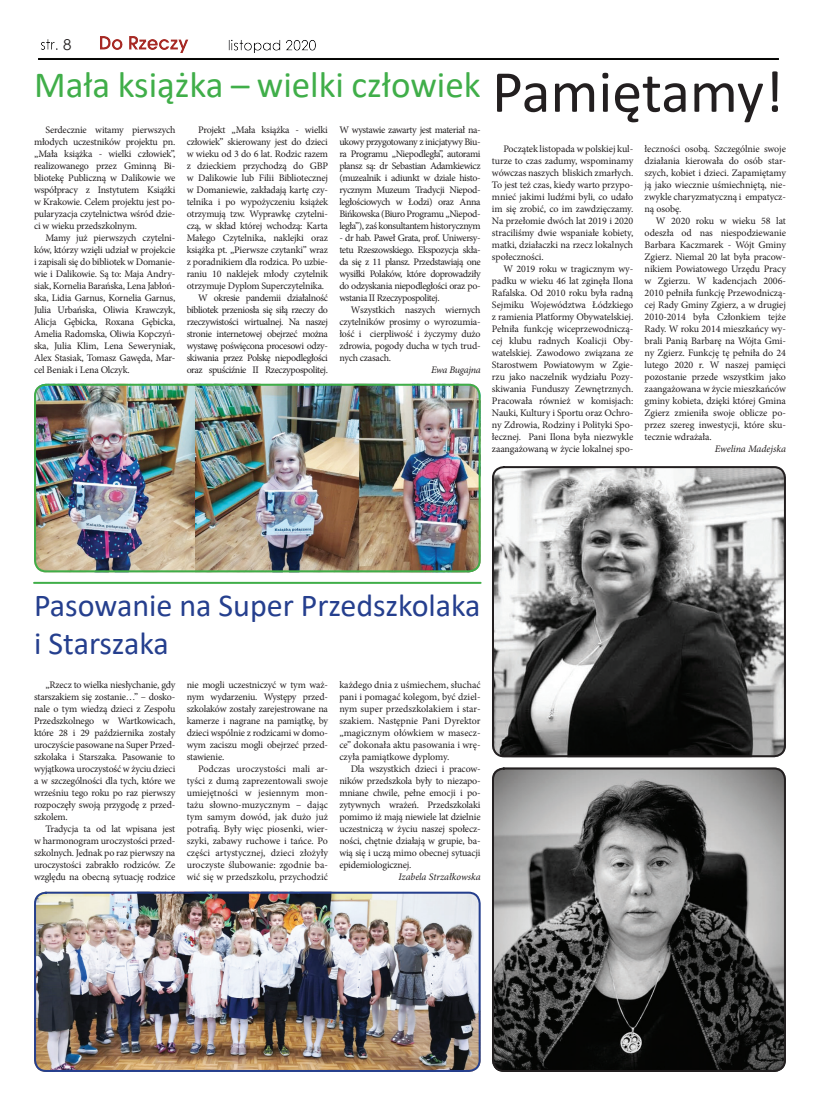
<style>
.page{position:relative;width:820px;height:1106px;background:#fff}
.page>*{position:absolute;margin:0;border:0;box-sizing:border-box;transform-origin:0 0}
.t1{font:60px "Calibri";letter-spacing:-.005em;color:#231f20}
.t2{font:37px "Calibri";color:#40ae49}
.t3{font:32px/38.4px "Calibri";color:#253f8e}
.t4{font:15px "Century Gothic";color:#231f20}
.t5{font:10px/12px "Minion Pro";letter-spacing:-.02em;color:#231f20;text-align:justify}
.t6{font:10px "Minion Pro";letter-spacing:-.04em;color:#231f20}
.t7{font:italic 10px "Minion Pro";letter-spacing:-.01em;color:#231f20}
.t8{font:italic 10px "Minion Pro";letter-spacing:-.035em;color:#231f20}
</style>
<div class="page">
<img style="left:38px;top:36px;width:740px;height:24px">
<img style="left:34px;top:384px;width:446px;height:188px">
<div style="left:34px;top:384px;width:446px;height:188px;border:2px solid #40ae49;border-radius:11px"></div>
<img style="left:34px;top:894px;width:446px;height:177px">
<div style="left:34px;top:891px;width:446px;height:180px;border:2px solid #253f8e;border-radius:11px"></div>
<img style="left:492px;top:769px;width:293px;height:302px">
<div style="left:492px;top:767px;width:293px;height:304px;border:2px solid #231f20;border-radius:11px"></div>
<img style="left:492px;top:466px;width:293px;height:291px">
<div style="left:492px;top:466px;width:293px;height:291px;border:2px solid #231f20;border-radius:11px"></div>
<hr style="left:34px;top:582px;width:446px;height:2px;background:#40ae49">
<h3 class="t4" style="left:63px;top:34px;width:10px">8</h3>
<h2 class="t2" style="left:34px;top:59px;width:448px">Mała książka – wielki człowiek</h2>
<p class="t5" style="left:198px;top:124px;width:131px">Projekt „Mała książka - wielki</p>
<p class="t5" style="left:187px;top:136px;width:143px">człowiek” skierowany jest do dzieci</p>
<p class="t5" style="left:187px;top:148px;width:143px">w wieku od 3 do 6 lat. Rodzic razem</p>
<p class="t5" style="left:187px;top:160px;width:143px">z dzieckiem przychodzą do GBP</p>
<p class="t5" style="left:187px;top:172px;width:143px">w Dalikowie lub Filii Bibliotecznej</p>
<p class="t5" style="left:187px;top:184px;width:143px">w Domaniewie, zakładają kartę czy-</p>
<p class="t5" style="left:187px;top:196px;width:143px">telnika i po wypożyczeniu książek</p>
<p class="t5" style="left:187px;top:208px;width:143px">otrzymują tzw. Wyprawkę czytelni-</p>
<p class="t5" style="left:187px;top:220px;width:143px">czą, w skład której wchodzą: Karta</p>
<p class="t5" style="left:187px;top:232px;width:143px">Małego Czytelnika, naklejki oraz</p>
<p class="t5" style="left:187px;top:244px;width:143px">książka pt. „Pierwsze czytanki” wraz</p>
<p class="t5" style="left:187px;top:256px;width:143px">z poradnikiem dla rodzica. Po uzbie-</p>
<p class="t5" style="left:187px;top:268px;width:143px">raniu 10 naklejek młody czytelnik</p>
<p class="t5" style="left:187px;top:280px;width:139px">otrzymuje Dyplom Superczytelnika.</p>
<p class="t6" style="left:198px;top:291px;width:131px">W okresie pandemii działalność</p>
<p class="t6" style="left:187px;top:303px;width:143px">bibliotek przeniosła się siłą rzeczy do</p>
<p class="t6" style="left:187px;top:315px;width:143px">rzeczywistości wirtualnej. Na naszej</p>
<p class="t6" style="left:187px;top:327px;width:143px">stronie internetowej obejrzeć można</p>
<p class="t6" style="left:187px;top:339px;width:143px">wystawę poświęcona procesowi odzy-</p>
<p class="t6" style="left:187px;top:351px;width:143px">skiwania przez Polskę niepodległości</p>
<p class="t6" style="left:187px;top:363px;width:143px">oraz spuściźnie II Rzeczypospolitej.</p>
<p class="t5" style="left:339px;top:124px;width:143px">W wystawie zawarty jest materiał na&shy;ukowy przygotowany z inicjatywy Biu&shy;ra Programu „Niepodległa”, autorami plansz są: dr Sebastian Adamkiewicz (muzealnik i adiunkt w dziale histo&shy;rycznym Muzeum Tradycji Niepod&shy;ległościowych w Łodzi) oraz Anna Bińkowska (Biuro Programu „Niepod&shy;legła”), zaś konsultantem historycznym</p>
<p class="t5" style="left:339px;top:232px;width:143px">- dr hab. Paweł Grata, prof. Uniwersy&shy;tetu Rzeszowskiego. Ekspozycja skła&shy;da się z 11 plansz. Przedstawiają one wysiłki Polaków, które doprowadziły do odzyskania niepodległości oraz po&shy;wstania II Rzeczypospolitej.</p>
<p class="t5" style="left:339px;top:304px;width:143px;text-indent:11px">Wszystkich naszych wiernych czytelników prosimy o wyrozumia&shy;łość i cierpliwość i życzymy dużo zdrowia, pogody ducha w tych trud&shy;nych czasach.</p>
<p class="t8" style="left:431px;top:363px;width:51px">Ewa Bugajna</p>
<p class="t5" style="left:34px;top:124px;width:143px;text-indent:11px">Serdecznie witamy pierwszych młodych uczestników projektu pn. „Mała książka - wielki człowiek”, realizowanego przez Gminną Bi&shy;bliotekę Publiczną w Dalikowie we współpracy z Instytutem Książki w Krakowie. Celem projektu jest po&shy;pularyzacja czytelnictwa wśród dzie&shy;ci w wieku przedszkolnym.</p>
<p class="t5" style="left:34px;top:232px;width:143px;text-indent:11px">Mamy już pierwszych czytelni&shy;ków, którzy wzięli udział w projekcie i zapisali się do bibliotek w Domanie&shy;wie i Dalikowie. Są to: Maja Andry&shy;siak, Kornelia Barańska, Lena Jabłoń&shy;ska, Lidia Garnus, Kornelia Garnus, Julia Urbańska, Oliwia Krawczyk, Alicja Gębicka, Roxana Gębicka, Amelia Radomska, Oliwia Kopczyń&shy;ska, Julia Klim, Lena Seweryniak, Alex Stasiak, Tomasz Gawęda, Mar&shy;cel Beniak i Lena Olczyk.</p>
<h1 class="t1" style="left:492px;top:50px;width:293px">Pamiętamy!</h1>
<p class="t5" style="left:492px;top:143px;width:143px;text-indent:11px">Początek listopada w polskiej kul&shy;turze to czas zadumy, wspominamy wówczas naszych bliskich zmarłych.<br>To jest też czas, kiedy warto przypo&shy;mnieć jakimi ludźmi byli, co udało im się zrobić, co im zawdzięczamy.<br>Na przełomie dwóch lat 2019 i 2020 straciliśmy dwie wspaniałe kobiety, matki, działaczki na rzecz lokalnych społeczności.</p>
<p class="t5" style="left:492px;top:263px;width:143px;text-indent:11px">W 2019 roku w tragicznym wy&shy;padku w wieku 46 lat zginęła Ilona Rafalska. Od 2010 roku była radną Sejmiku Województwa Łódzkiego z ramienia Platformy Obywatelskiej.<br>Pełniła funkcję wiceprzewodniczą&shy;cej klubu radnych Koalicji Oby&shy;watelskiej. Zawodowo związana ze Starostwem Powiatowym w Zgie&shy;rzu jako naczelnik wydziału Pozy&shy;skiwania Funduszy Zewnętrznych.<br>Pracowała również w komisjach:<br>Nauki, Kultury i Sportu oraz Ochro&shy;ny Zdrowia, Rodziny i Polityki Spo&shy;łecznej. Pani Ilona była niezwykle zaangażowaną w życie lokalnej spo-</p>
<p class="t5" style="left:644px;top:143px;width:143px">łeczności osobą. Szczególnie swoje działania kierowała do osób star&shy;szych, kobiet i dzieci. Zapamiętamy ją jako wiecznie uśmiechniętą, nie&shy;zwykle charyzmatyczną i empatycz&shy;ną osobę.</p>
<p class="t5" style="left:644px;top:215px;width:143px;text-indent:11px">W 2020 roku w wieku 58 lat odeszła od nas niespodziewanie Barbara Kaczmarek - Wójt Gminy Zgierz. Niemal 20 lat była pracow&shy;nikiem Powiatowego Urzędu Pracy w Zgierzu. W kadencjach 2006- 2010 pełniła funkcję Przewodniczą&shy;cej Rady Gminy Zgierz, a w drugiej 2010-2014 była Członkiem tejże Rady. W roku 2014 mieszkańcy wy&shy;brali Panią Barbarę na Wójta Gmi&shy;ny Zgierz. Funkcję tę pełniła do 24 lutego 2020 r. W naszej pamięci pozostanie przede wszystkim jako zaangażowana w życie mieszkańców gminy kobieta, dzięki której Gmina Zgierz zmieniła swoje oblicze po&shy;przez szereg inwestycji, które sku&shy;tecznie wdrażała.</p>
<p class="t7" style="left:714px;top:442px;width:72px">Ewelina Madejska</p>
<h3 class="t3" style="left:34px;top:585px;width:448px">Pasowanie na Super Przedszkolaka i Starszaka</h3>
<p class="t5" style="left:34px;top:678px;width:143px;text-indent:11px">„Rzecz to wielka niesłychanie, gdy starszakiem się zostanie…” – dosko&shy;nale o tym wiedzą dzieci z Zespołu Przedszkolnego w Wartkowicach, które 28 i 29 października zostały uroczyście pasowane na Super Przed&shy;szkolaka i Starszaka. Pasowanie to wyjątkowa uroczystość w życiu dzieci a w szczególności dla tych, które we wrześniu tego roku po raz pierwszy rozpoczęły swoją przygodę z przed&shy;szkolem.</p>
<p class="t5" style="left:34px;top:822px;width:143px;text-indent:11px">Tradycja ta od lat wpisana jest w harmonogram uroczystości przed&shy;szkolnych. Jednak po raz pierwszy na uroczystości zabrakło rodziców. Ze względu na obecną sytuację rodzice</p>
<p class="t5" style="left:339px;top:678px;width:143px">każdego dnia z uśmiechem, słuchać pani i pomagać kolegom, być dziel&shy;nym super przedszkolakiem i star&shy;szakiem. Następnie Pani Dyrektor „magicznym ołówkiem w masecz&shy;ce” dokonała aktu pasowania i wrę&shy;czyła pamiątkowe dyplomy.</p>
<p class="t5" style="left:339px;top:762px;width:143px;text-indent:11px">Dla wszystkich dzieci i pracow&shy;ników przedszkola były to niezapo&shy;mniane chwile, pełne emocji i po&shy;zytywnych wrażeń. Przedszkolaki pomimo iż mają niewiele lat dzielnie uczestniczą w życiu naszej społecz&shy;ności, chętnie działają w grupie, ba&shy;wią się i uczą mimo obecnej sytuacji epidemiologicznej.</p>
<p class="t7" style="left:398px;top:869px;width:84px">Izabela Strzałkowska</p>
<p class="t5" style="left:187px;top:678px;width:143px">nie mogli uczestniczyć w tym waż&shy;nym wydarzeniu. Występy przed&shy;szkolaków zostały zarejestrowane na kamerze i nagrane na pamiątkę, by dzieci wspólnie z rodzicami w domo&shy;wym zaciszu mogli obejrzeć przed&shy;stawienie.</p>
<p class="t5" style="left:187px;top:762px;width:143px;text-indent:11px">Podczas uroczystości mali ar&shy;tyści z dumą zaprezentowali swoje umiejętności w jesiennym mon&shy;tażu słowno-muzycznym – dając tym samym dowód, jak dużo już potrafią. Były więc piosenki, wier&shy;szyki, zabawy ruchowe i tańce. Po części artystycznej, dzieci złożyły uroczyste ślubowanie: zgodnie ba&shy;wić się w przedszkolu, przychodzić</p>
</div>
